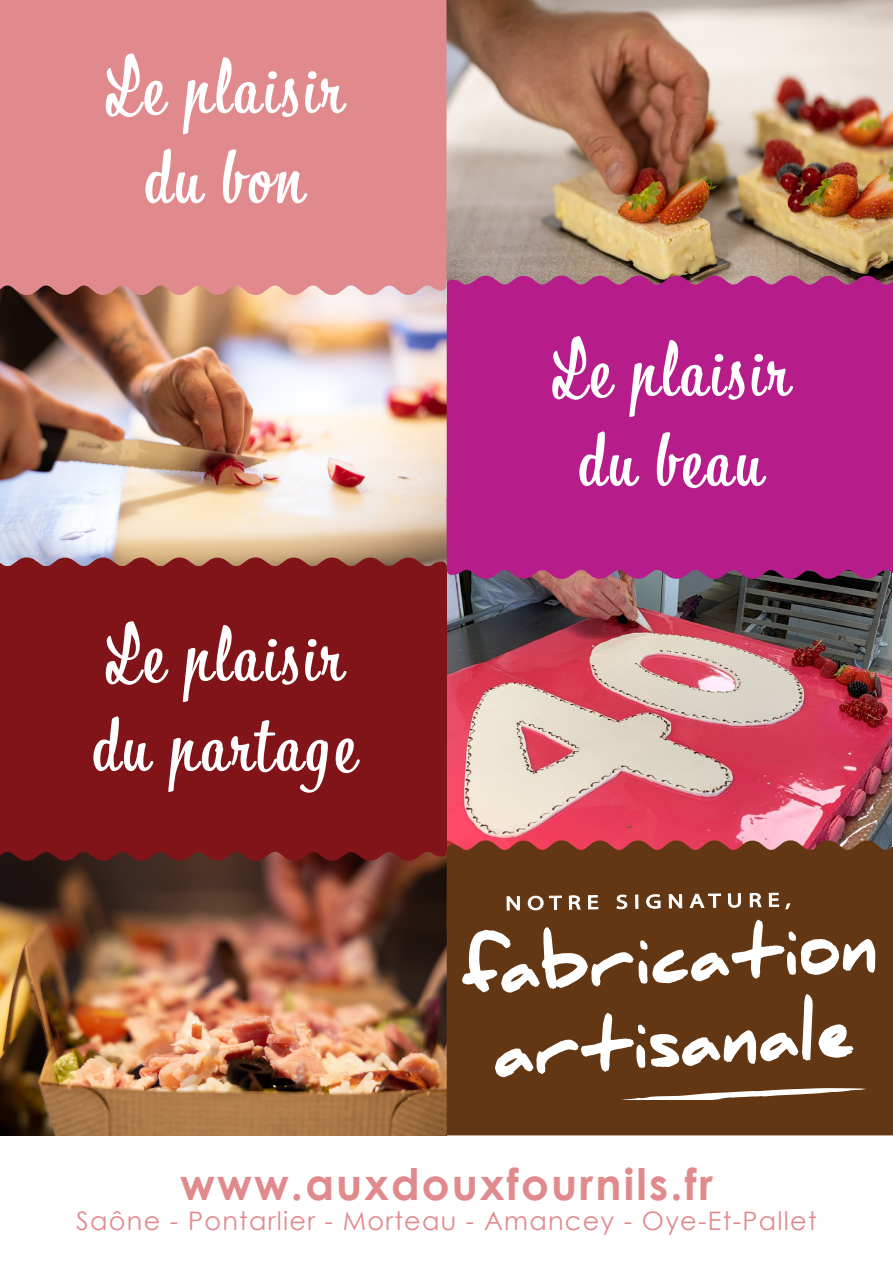
<style>
.page{position:relative;width:893px;height:1263px;background:#fff}
.page>*{position:absolute;margin:0;border:0;box-sizing:border-box;transform-origin:0 0}
.t1{font:75px "Bistro Script";letter-spacing:.05em;color:#fff}
.t2{font:700 43.5px "Century Gothic";letter-spacing:.05em;color:#e18a8e}
.t3{font:25.5px "Century Gothic";letter-spacing:.05em;color:#e18a8e}
</style>
<div class="page">
<img style="left:446px;top:0;width:447px;height:275px">
<img style="left:0;top:862px;width:446px;height:273px">
<svg style="left:0;top:850px;width:446px;height:12px;background:#691d1b"></svg>
<img style="left:446px;top:580px;width:446px;height:259px">
<div style="left:446px;top:839px;width:447px;height:296px;background:#633713"></div>
<div style="left:0;top:565px;width:446px;height:285px;background:#811418"></div>
<svg style="left:446px;top:275px;width:447px;height:29px;background:#b02e86"></svg>
<img style="left:0;top:296px;width:446px;height:261px">
<div style="left:0;top:0;width:446px;height:296px;background:#e18a8e"></div>
<svg style="left:0;top:557px;width:446px;height:9px;background:#9a5a51"></svg>
<div style="left:446px;top:304px;width:447px;height:276px;background:#b61d8b"></div>
<svg style="left:462px;top:891px;width:413px;height:186px"></svg>
<svg style="left:492px;top:1088px;width:376px;height:11px"></svg>
<p class="t1" style="left:105px;top:41px;width:237px">Le plaisir</p>
<p class="t1" style="left:144px;top:131px;width:160px">du bon</p>
<p class="t1" style="left:105px;top:608px;width:237px">Le plaisir</p>
<p class="t1" style="left:92px;top:698px;width:264px">du partage</p>
<p class="t1" style="left:551px;top:323px;width:237px">Le plaisir</p>
<p class="t1" style="left:578px;top:413px;width:185px">du beau</p>
<p class="t2" style="left:180px;top:1151px;width:534px">www.auxdouxfournils.fr</p>
<p class="t3" style="left:76px;top:1203px;width:742px">Saône - Pontarlier - Morteau - Amancey - Oye-Et-Pallet</p>
</div>
